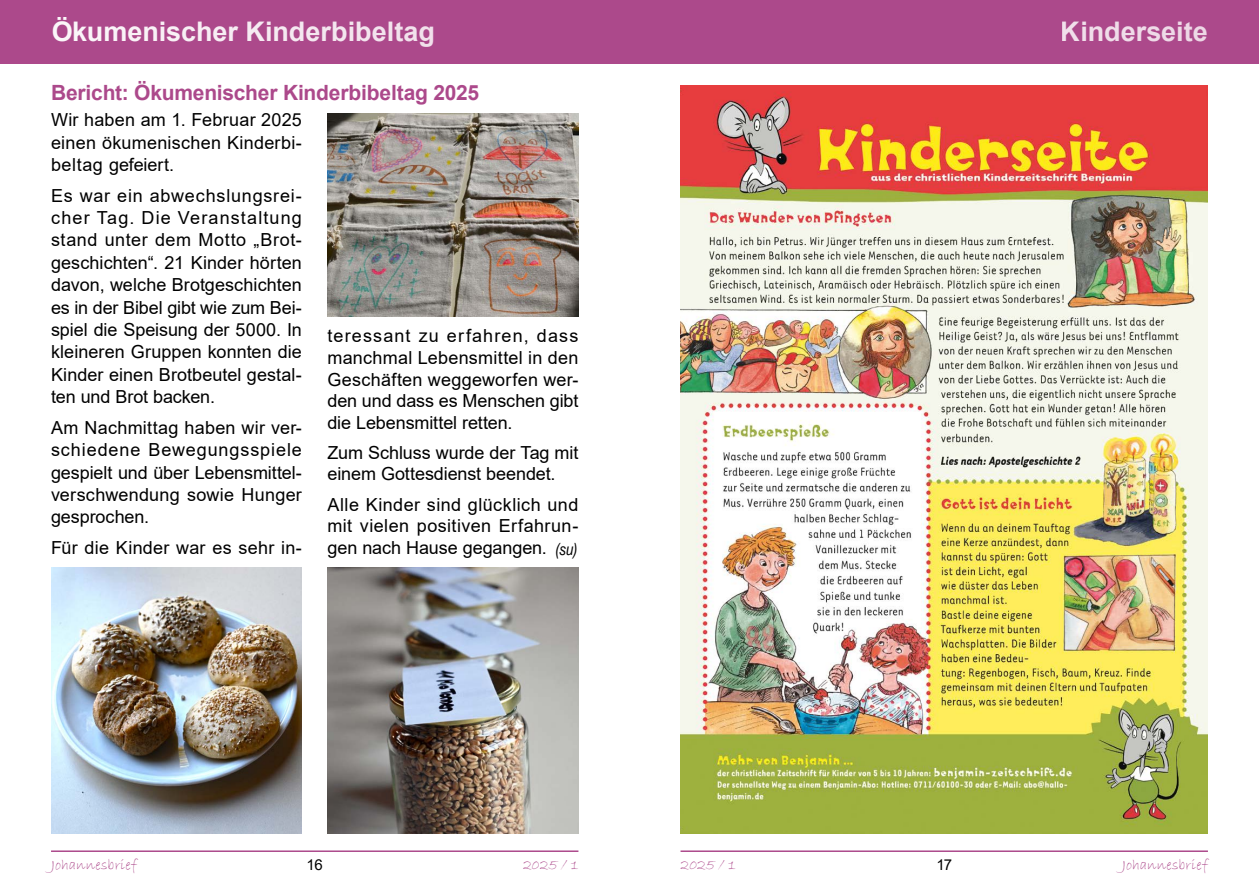
<style>
.page{position:relative;width:1259px;height:893px;background:#fff}
.page>*{position:absolute;margin:0;border:0;box-sizing:border-box;transform-origin:0 0}
.t1{font:700 27px "Arial";color:#fff}
.t2{font:700 21px "Arial";letter-spacing:-.01em;color:#ac498b}
.t3{font:18px/22.4px "Arial";letter-spacing:.005em;color:#000;text-align:justify}
.t4{font:15px "Bradley Hand ITC";letter-spacing:.015em;color:#ac498b}
.t5{font:15px "Arial";color:#000}
.s1{font-family:"Arial Narrow";font-style:italic;font-size:16.5px}
</style>
<div class="page">
<hr style="left:51px;top:850px;width:527px;height:2px;background:#ac498b">
<hr style="left:680px;top:850px;width:528px;height:2px;background:#ac498b">
<div style="left:0;top:0;width:1259px;height:64px;background:#ac498b"></div>
<img style="left:680px;top:85px;width:528px;height:748px">
<img style="left:327px;top:113px;width:251px;height:203px">
<img style="left:51px;top:567px;width:251px;height:266px">
<img style="left:327px;top:567px;width:251px;height:266px">
<h1 class="t1" style="left:51px;top:12px;width:385px">Ökumenischer Kinderbibeltag</h1>
<h1 class="t1" style="left:1060px;top:12px;width:149px">Kinderseite</h1>
<p class="t2" style="left:51px;top:78px;width:429px">Bericht: Ökumenischer Kinderbibeltag 2025</p>
<p class="t3" style="left:51px;top:109px;width:252px">Wir haben am 1. Februar 2025 einen ökumenischen Kinderbi&shy;beltag gefeiert.</p>
<p class="t3" style="left:51px;top:184px;width:252px">Es war ein abwechslungsrei&shy;cher Tag. Die Veranstaltung stand unter dem Motto „Brot&shy;geschichten“. 21 Kinder hörten davon, welche Brotgeschichten es in der Bibel gibt wie zum Bei&shy;spiel die Speisung der 5000. In kleineren Gruppen konnten die Kinder einen Brotbeutel gestal&shy;ten und Brot backen.</p>
<p class="t3" style="left:51px;top:416px;width:252px">Am Nachmittag haben wir ver&shy;schiedene Bewegungsspiele gespielt und über Lebensmittel&shy;verschwendung sowie Hunger gesprochen.</p>
<p class="t3" style="left:51px;top:536px;width:252px">Für die Kinder war es sehr in-</p>
<p class="t3" style="left:327px;top:325px;width:252px;line-height:21.6px">teressant zu erfahren, dass manchmal Lebensmittel in den Geschäften weggeworfen wer&shy;den und dass es Menschen gibt die Lebensmittel retten.</p>
<p class="t3" style="left:327px;top:442px;width:252px;line-height:21.6px">Zum Schluss wurde der Tag mit einem Gottesdienst beendet.</p>
<p class="t3" style="left:327px;top:493px;width:252px;line-height:21.6px">Alle Kinder sind glücklich und mit vielen positiven Erfahrun&shy;gen nach Hause gegangen. <span class="s1">(su)</span></p>
<p class="t4" style="left:51px;top:855px;width:87px">Johannesbrief</p>
<p class="t5" style="left:307px;top:854px;width:18px">16</p>
<p class="t4" style="left:523px;top:855px;width:57px">2025 / 1</p>
<p class="t4" style="left:680px;top:855px;width:57px">2025 / 1</p>
<p class="t5" style="left:936px;top:854px;width:17px">17</p>
<p class="t4" style="left:1122px;top:855px;width:87px">Johannesbrief</p>
</div>
